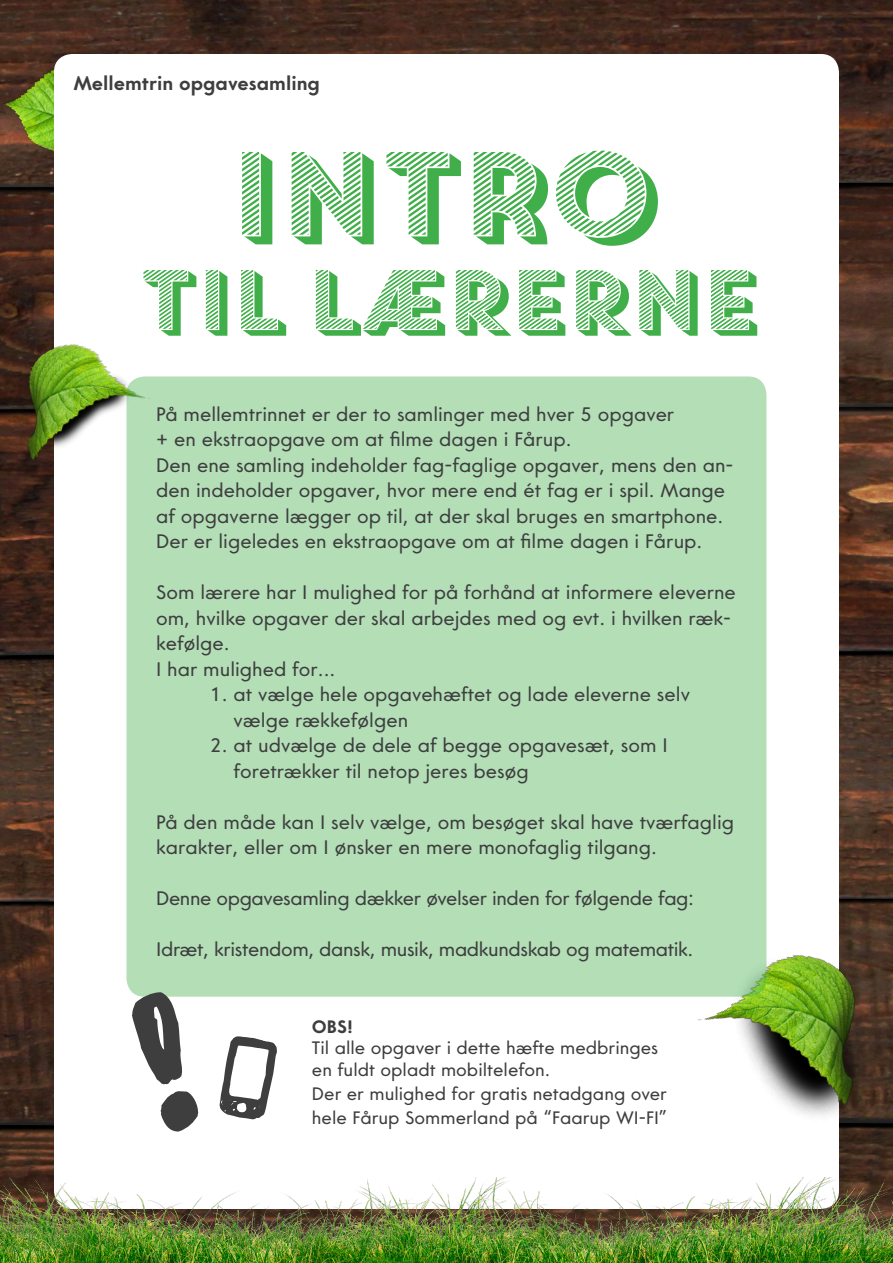
<style>
.page{position:relative;width:893px;height:1263px;background:#fff}
.page>*{position:absolute;margin:0;border:0;box-sizing:border-box;transform-origin:0 0}
.t1{font:118.2px "Core Circus Pierrot 3";letter-spacing:-.1em;color:#40ae49}
.t2{font:84px "Core Circus Pierrot 3";letter-spacing:-.1em;color:#40ae49}
.t3{font:19.5px/25.5px "Core Sans G45";color:#3e3e3f}
.t4{font:19.5px "Core Sans G45";letter-spacing:-.02em;color:#3e3e3f}
.t5{font:700 19.5px "Core Sans G65";color:#3e3e3f}
.t6{font:18px/21.6px "Core Sans G45";color:#3e3e3f}
.t7{font:700 18px "Core Sans G65";color:#3e3e3f}
</style>
<div class="page">
<img style="left:0;top:48px;width:893px;height:1129px">
<img style="left:0;top:0;width:893px;height:48px">
<div style="left:54px;top:54px;width:785px;height:1155px;background:#fff;border-radius:18px"></div>
<img style="left:12px;top:336px;width:116px;height:149px">
<img style="left:697px;top:920px;width:196px;height:238px">
<img style="left:0;top:27px;width:54px;height:237px">
<div style="left:126px;top:376px;width:640px;height:621px;background:#b3deb6;border-radius:18px"></div>
<img style="left:0;top:1177px;width:893px;height:86px">
<svg style="left:132px;top:992px;width:67px;height:140px"></svg>
<svg style="left:220px;top:1036px;width:57px;height:83px"></svg>
<p class="t5" style="left:73px;top:71px;width:248px">Mellemtrin opgavesamling</p>
<h1 class="t1" style="left:220px;top:114px;width:442px">INTRO</h1>
<h2 class="t2" style="left:132px;top:243px;width:630px">TIL LÆRERNE</h2>
<p class="t3" style="left:156px;top:401px;width:579px">På mellemtrinnet er der to samlinger med hver 5 opgaver<br>+ en ekstraopgave om at filme dagen i Fårup.<br>Den ene samling indeholder fag-faglige opgaver, mens den an&shy;den indeholder opgaver, hvor mere end ét fag er i spil. Mange af opgaverne lægger op til, at der skal bruges en smartphone.<br>Der er ligeledes en ekstraopgave om at filme dagen i Fårup.</p>
<p class="t3" style="left:156px;top:580px;width:581px">Som lærere har I mulighed for på forhånd at informere eleverne om, hvilke opgaver der skal arbejdes med og evt. i hvilken ræk&shy;kefølge.<br>I har mulighed for...</p>
<p class="t3" style="left:234px;top:682px;width:458px;text-indent:-23px">1. at vælge hele opgavehæftet og lade eleverne selv vælge rækkefølgen</p>
<p class="t3" style="left:234px;top:733px;width:436px;text-indent:-23px">2. at udvælge de dele af begge opgavesæt, som I foretrækker til netop jeres besøg</p>
<p class="t3" style="left:156px;top:809px;width:579px">På den måde kan I selv vælge, om besøget skal have tværfaglig karakter, eller om I ønsker en mere monofaglig tilgang.</p>
<p class="t4" style="left:156px;top:886px;width:539px">Denne opgavesamling dækker øvelser inden for følgende fag:</p>
<p class="t4" style="left:156px;top:937px;width:539px">Idræt, kristendom, dansk, musik, madkundskab og matematik.</p>
<p class="t7" style="left:312px;top:1015px;width:42px">OBS!</p>
<p class="t6" style="left:312px;top:1037px;width:348px">Til alle opgaver i dette hæfte medbringes en fuldt opladt mobiltelefon.</p>
<p class="t6" style="left:312px;top:1082px;width:357px;line-height:24px">Der er mulighed for gratis netadgang over hele Fårup Sommerland på “Faarup WI-FI”</p>
</div>
